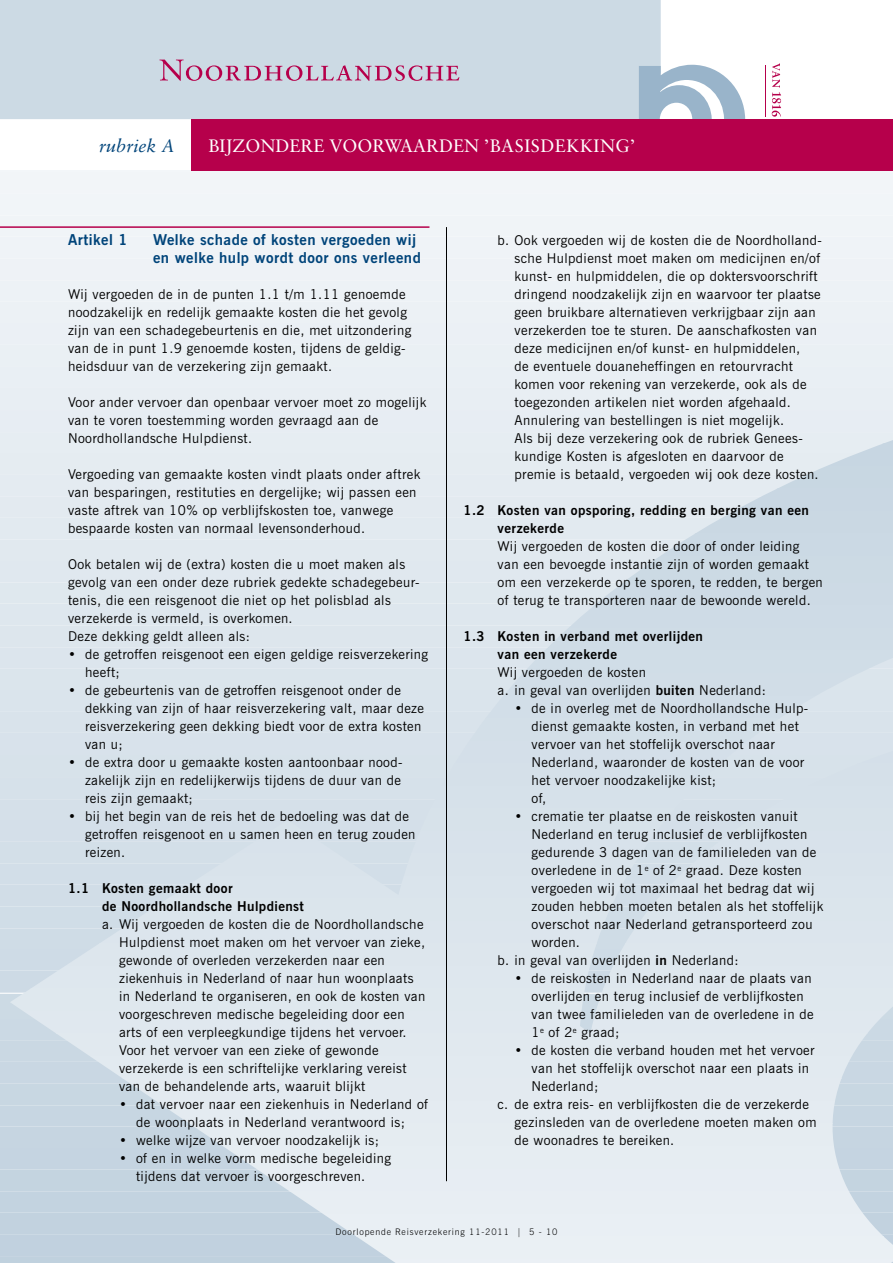
<style>
.page{position:relative;width:893px;height:1263px;background:#fff}
.page>*{position:absolute;margin:0;border:0;box-sizing:border-box;transform-origin:0 0}
.t1{font:18px "Sabon";color:#fff}
.t2{font:italic 18px "Sabon";color:#00447a}
.t3{font:700 15px/18px "News Gothic BT";letter-spacing:.03em;color:#00447a}
.t4{font:13.5px/18px "News Gothic BT";letter-spacing:.03em;color:#000}
.t5{font:700 13.5px/18px "News Gothic BT";letter-spacing:.03em;color:#000}
.t6{font:300 9px "News Gothic BT";letter-spacing:.09em;color:#000}
.s1{font-weight:700}
</style>
<div class="page">
<div style="left:0;top:170px;width:893px;height:1093px;background:#ebf0f5"></div>
<hr style="left:10px;top:440px;width:883px;height:3px;background:#c6d5e1">
<div style="left:10px;top:443px;width:883px;height:23px;background:#e5ecf1"></div>
<svg style="left:776px;top:466px;width:117px;height:23px;fill:#c8d7e2"></svg>
<svg style="left:734px;top:489px;width:159px;height:22px;background:#ccd9e4"></svg>
<div style="left:10px;top:511px;width:883px;height:23px;background:linear-gradient(to right,#eaeff4,#d2dee7)"></div>
<div style="left:10px;top:534px;width:883px;height:22px;background:linear-gradient(to right,#e8eef3,#cfdce6)"></div>
<div style="left:10px;top:556px;width:883px;height:27px;background:linear-gradient(to right,#e7edf3,#cedbe5)"></div>
<div style="left:10px;top:583px;width:883px;height:23px;background:linear-gradient(to right,#e6edf1,#cddae5)"></div>
<div style="left:10px;top:606px;width:883px;height:22px;background:linear-gradient(to right,#e3ebf1,#cddbe6)"></div>
<div style="left:10px;top:628px;width:883px;height:23px;background:linear-gradient(to right,#e1e9ef,#cedbe5)"></div>
<div style="left:10px;top:651px;width:883px;height:22px;background:#dce5ed"></div>
<div style="left:10px;top:673px;width:883px;height:23px;background:#dae4ec"></div>
<div style="left:10px;top:696px;width:883px;height:22px;background:#d9e3eb"></div>
<div style="left:10px;top:718px;width:883px;height:23px;background:#d3dfe8"></div>
<div style="left:10px;top:741px;width:883px;height:22px;background:#d4dfe9"></div>
<div style="left:10px;top:763px;width:883px;height:23px;background:#d5e0e9"></div>
<div style="left:10px;top:786px;width:883px;height:22px;background:#d6e1ea"></div>
<div style="left:10px;top:808px;width:883px;height:23px;background:#d7e2ea"></div>
<div style="left:10px;top:831px;width:883px;height:22px;background:#d8e2eb"></div>
<div style="left:10px;top:853px;width:883px;height:23px;background:#d9e3eb"></div>
<div style="left:10px;top:876px;width:883px;height:22px;background:#dae4ec"></div>
<div style="left:10px;top:898px;width:883px;height:23px;background:#dbe5ec"></div>
<div style="left:10px;top:921px;width:883px;height:22px;background:#dce5ed"></div>
<div style="left:10px;top:943px;width:883px;height:23px;background:#dde6ed"></div>
<div style="left:10px;top:966px;width:883px;height:22px;background:#dee7ee"></div>
<div style="left:10px;top:988px;width:883px;height:23px;background:#dfe8ee"></div>
<div style="left:10px;top:1011px;width:883px;height:22px;background:#e0e8ef"></div>
<div style="left:10px;top:1033px;width:883px;height:23px;background:#e1e9ef"></div>
<svg style="left:10px;top:1056px;width:883px;height:23px;fill:#e2eaf0"></svg>
<svg style="left:10px;top:1079px;width:883px;height:22px"></svg>
<svg style="left:10px;top:1101px;width:883px;height:23px"></svg>
<svg style="left:10px;top:1124px;width:883px;height:22px"></svg>
<svg style="left:10px;top:1146px;width:883px;height:23px"></svg>
<svg style="left:10px;top:1169px;width:883px;height:22px"></svg>
<svg style="left:10px;top:1191px;width:883px;height:23px"></svg>
<svg style="left:10px;top:1214px;width:883px;height:22px"></svg>
<svg style="left:10px;top:1236px;width:883px;height:23px"></svg>
<svg style="left:10px;top:1259px;width:883px;height:4px"></svg>
<div style="left:0;top:0;width:661px;height:119px;background:#ccdae4"></div>
<svg style="left:639px;top:65px;width:106px;height:54px"></svg>
<svg style="left:772px;top:63px;width:9px;height:54px"></svg>
<hr style="left:766px;top:65px;width:1px;height:51px;background:#b6004b">
<svg style="left:159px;top:60px;width:300px;height:21px;background:#c7acc3"></svg>
<div style="left:191px;top:119px;width:702px;height:51px;background:#b6004b"></div>
<hr style="left:446px;top:227px;width:1px;height:954px;background:#000">
<hr style="left:0;top:226px;width:429px;height:2px;background:#b6004b">
<h1 class="t2" style="left:99px;top:135px;width:77px">rubriek A</h1>
<h1 class="t1" style="left:208px;top:135px;width:39px">BIJZONDERE</h1>
<h1 class="t1" style="left:329px;top:135px;width:15px">VOOR</h1>
<h1 class="t1" style="left:384px;top:135px;width:57px">WAARDEN</h1>
<h1 class="t1" style="left:484px;top:135px;width:43px">’BASISDEKKING</h1>
<h1 class="t1" style="left:630px;top:135px;width:7px">’</h1>
<p class="t3" style="left:68px;top:231px;width:61px">Artikel 1</p>
<p class="t3" style="left:153px;top:231px;width:269px">Welke schade of kosten vergoeden wij en welke hulp wordt door ons verleend</p>
<p class="t4" style="left:68px;top:285px;width:345px">Wij vergoeden de in de punten 1.1 t/m 1.11 genoemde noodzakelijk en redelijk gemaakte kosten die het gevolg zijn van een schadegebeurtenis en die, met uitzondering van de in punt 1.9 genoemde kosten, tijdens de geldig&shy;heidsduur van de verzekering zijn gemaakt.</p>
<p class="t4" style="left:68px;top:393px;width:360px">Voor ander vervoer dan openbaar vervoer moet zo mogelijk van te voren toestemming worden gevraagd aan de<br>Noordhollandsche Hulpdienst.</p>
<p class="t4" style="left:68px;top:465px;width:354px">Vergoeding van gemaakte kosten vindt plaats onder aftrek van besparingen, restituties en dergelijke; wij passen een vaste aftrek van 10% op verblijfskosten toe, vanwege bespaarde kosten van normaal levensonderhoud.</p>
<p class="t4" style="left:68px;top:555px;width:353px">Ook betalen wij de (extra) kosten die u moet maken als gevolg van een onder deze rubriek gedekte schadegebeur&shy;tenis, die een reisgenoot die niet op het polisblad als verzekerde is vermeld, is overkomen.<br>Deze dekking geldt alleen als:</p>
<p class="t4" style="left:85px;top:645px;width:345px;text-indent:-17px">• de getroffen reisgenoot een eigen geldige reisverzekering heeft;</p>
<p class="t4" style="left:85px;top:681px;width:340px;text-indent:-17px">• de gebeurtenis van de getroffen reisgenoot onder de dekking van zijn of haar reisverzekering valt, maar deze reisverzekering geen dekking biedt voor de extra kosten van u;</p>
<p class="t4" style="left:85px;top:753px;width:319px;text-align:justify;text-indent:-17px">• de extra door u gemaakte kosten aantoonbaar nood&shy;zakelijk zijn en redelijkerwijs tijdens de duur van de reis zijn gemaakt;</p>
<p class="t4" style="left:85px;top:807px;width:332px;text-indent:-17px">• bij het begin van de reis het de bedoeling was dat de getroffen reisgenoot en u samen heen en terug zouden reizen.</p>
<p class="t5" style="left:102px;top:879px;width:203px;text-indent:-34px">1.1 Kosten gemaakt door<br>de Noordhollandsche Hulpdienst</p>
<p class="t4" style="left:119px;top:915px;width:308px;text-indent:-17px">a. Wij vergoeden de kosten die de Noordhollandsche Hulpdienst moet maken om het vervoer van zieke, gewonde of overleden verzekerden naar een ziekenhuis in Nederland of naar hun woonplaats in Nederland te organiseren, en ook de kosten van voorgeschreven medische begeleiding door een arts of een verpleegkundige tijdens het vervoer.<br>Voor het vervoer van een zieke of gewonde verzekerde is een schriftelijke verklaring vereist van de behandelende arts, waaruit blijkt</p>
<p class="t4" style="left:119px;top:1095px;width:310px;text-align:center">• dat vervoer naar een ziekenhuis in Nederland of de woonplaats in Nederland verantwoord is;</p>
<p class="t4" style="left:119px;top:1131px;width:262px">• welke wijze van vervoer noodzakelijk is;</p>
<p class="t4" style="left:136px;top:1149px;width:256px;text-indent:-17px">• of en in welke vorm medische begeleiding tijdens dat vervoer is voorgeschreven.</p>
<p class="t4" style="left:514px;top:231px;width:309px;text-indent:-17px">b. Ook vergoeden wij de kosten die de Noordholland&shy;sche Hulpdienst moet maken om medicijnen en/of kunst- en hulpmiddelen, die op doktersvoorschrift dringend noodzakelijk zijn en waarvoor ter plaatse geen bruikbare alternatieven verkrijgbaar zijn aan verzekerden toe te sturen. De aanschafkosten van deze medicijnen en/of kunst- en hulpmiddelen,<br>de eventuele douaneheffingen en retourvracht komen voor rekening van verzekerde, ook als de toegezonden artikelen niet worden afgehaald.<br>Annulering van bestellingen is niet mogelijk.<br>Als bij deze verzekering ook de rubriek Genees&shy;kundige Kosten is afgesloten en daarvoor de premie is betaald, vergoeden wij ook deze kosten.</p>
<p class="t5" style="left:497px;top:501px;width:313px;text-indent:-34px">1.2 Kosten van opsporing, redding en berging van een verzekerde</p>
<p class="t4" style="left:497px;top:537px;width:327px">Wij vergoeden de kosten die door of onder leiding van een bevoegde instantie zijn of worden gemaakt om een verzekerde op te sporen, te redden, te bergen of terug te transporteren naar de bewoonde wereld.</p>
<p class="t5" style="left:497px;top:627px;width:207px;text-indent:-34px">1.3 Kosten in verband met overlijden van een verzekerde</p>
<p class="t4" style="left:497px;top:663px;width:270px">Wij vergoeden de kosten<br>a. in geval van overlijden <span class="s1">buiten</span> Nederland:</p>
<p class="t4" style="left:531px;top:699px;width:278px;text-indent:-17px">• de in overleg met de Noordhollandsche Hulp&shy;dienst gemaakte kosten, in verband met het vervoer van het stoffelijk overschot naar Nederland, waaronder de kosten van de voor het vervoer noodzakelijke kist;<br>of,</p>
<p class="t4" style="left:514px;top:807px;width:285px">• crematie ter plaatse en de reiskosten vanuit</p>
<p class="t4" style="left:531px;top:825px;width:277px">Nederland en terug inclusief de verblijfkosten</p>
<p class="t4" style="left:531px;top:843px;width:286px">gedurende 3 dagen van de familieleden van de</p>
<p class="t4" style="left:531px;top:861px;width:272px">overledene in de 1<sup>e</sup> of 2<sup>e</sup> graad. Deze kosten</p>
<p class="t4" style="left:531px;top:879px;width:284px">vergoeden wij tot maximaal het bedrag dat wij</p>
<p class="t4" style="left:531px;top:897px;width:293px">zouden hebben moeten betalen als het stoffelijk</p>
<p class="t4" style="left:531px;top:915px;width:283px">overschot naar Nederland getransporteerd zou</p>
<p class="t4" style="left:531px;top:933px;width:50px">worden.</p>
<p class="t4" style="left:497px;top:951px;width:243px">b. in geval van overlijden <span class="s1">in</span> Nederland:</p>
<p class="t4" style="left:531px;top:969px;width:284px;text-indent:-17px">• de reiskosten in Nederland naar de plaats van overlijden en terug inclusief de verblijfkosten van twee familieleden van de overledene in de 1<sup>e</sup> of 2<sup>e</sup> graad;</p>
<p class="t4" style="left:514px;top:1041px;width:301px">• de kosten die verband houden met het vervoer</p>
<p class="t4" style="left:531px;top:1059px;width:279px">van het stoffelijk overschot naar een plaats in</p>
<p class="t4" style="left:531px;top:1077px;width:68px">Nederland;</p>
<p class="t4" style="left:497px;top:1095px;width:313px">c. de extra reis- en verblijfkosten die de verzekerde</p>
<p class="t4" style="left:514px;top:1113px;width:304px">gezinsleden van de overledene moeten maken om</p>
<p class="t4" style="left:514px;top:1131px;width:161px">de woonadres te bereiken.</p>
<p class="t6" style="left:335px;top:1226px;width:224px">Doorlopende Reisverzekering 11-2011 | 5 - 10</p>
</div>
